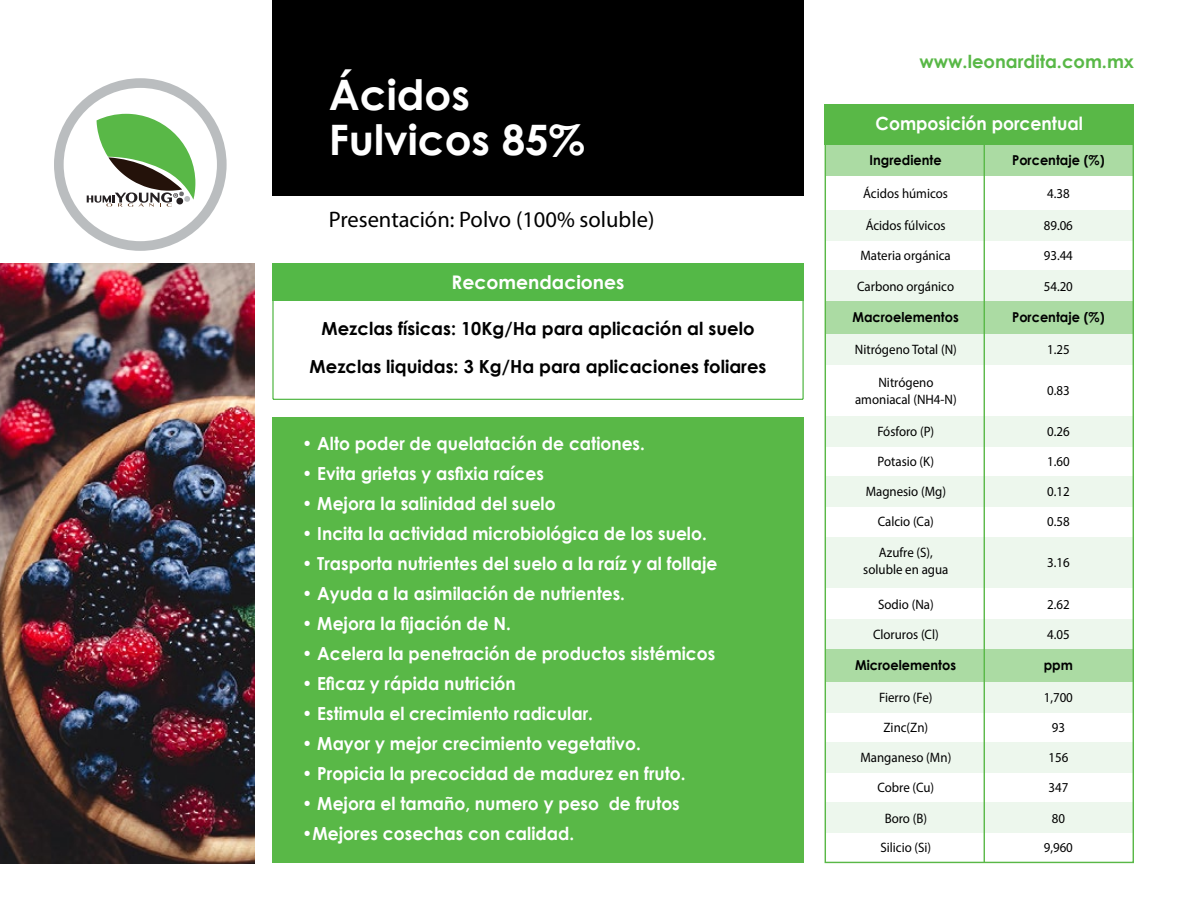
<style>
.page{position:relative;width:1188px;height:918px;background:#fff}
.page>*{position:absolute;margin:0;border:0;box-sizing:border-box;transform-origin:0 0}
.t1{font:700 42px/45px "Century Gothic";color:#fff}
.t2{font:22.5px "Myriad Pro";color:#000}
.t3{font:700 18.75px "Century Gothic";color:#fff}
.t4{font:700 18.15px "Century Gothic";color:#fff;scale:.95 1}
.t5{font:700 18px "Century Gothic";color:#fff;scale:.95 1}
.t6{font:700 18px/37.7px "Century Gothic";color:#000;text-align:center}
.t7{font:700 18px "Century Gothic";color:#59b847}
.t8{font:13.65px/16.8px "Myriad Pro";color:#000;text-align:center;scale:.95 1}
.t9{font:700 13.65px "Century Gothic";color:#000;scale:.95 1}
</style>
<div class="page">
<div style="left:54px;top:78px;width:173px;height:173px;background:#babdbf;border-radius:50%"></div>
<div style="left:64px;top:88px;width:153px;height:153px;background:#fff;border-radius:50%"></div>
<svg style="left:87px;top:114px;width:108px;height:93px"></svg>
<div style="left:272px;top:263px;width:532px;height:38px;background:#54b847"></div>
<hr style="left:273px;top:399px;width:530px;height:1px;background:#54b847">
<hr style="left:272px;top:297px;width:2px;height:102px;background:#54b847">
<hr style="left:802px;top:297px;width:2px;height:102px;background:#54b847">
<img style="left:0;top:263px;width:254px;height:600px">
<div style="left:825px;top:210px;width:308px;height:30px;background:#edf7ed"></div>
<div style="left:826px;top:334px;width:308px;height:30px;background:#edf7ed"></div>
<div style="left:825px;top:271px;width:308px;height:30px;background:#edf7ed"></div>
<div style="left:826px;top:416px;width:308px;height:31px;background:#edf7ed"></div>
<div style="left:826px;top:682px;width:308px;height:31px;background:#edf7ed"></div>
<div style="left:826px;top:803px;width:308px;height:30px;background:#edf7ed"></div>
<div style="left:826px;top:537px;width:308px;height:50px;background:#edf7ed"></div>
<div style="left:826px;top:619px;width:308px;height:30px;background:#edf7ed"></div>
<div style="left:826px;top:476px;width:308px;height:31px;background:#edf7ed"></div>
<div style="left:826px;top:742px;width:308px;height:31px;background:#edf7ed"></div>
<div style="left:826px;top:143px;width:307px;height:33px;background:#abdba3"></div>
<div style="left:826px;top:301px;width:308px;height:33px;background:#abdba3"></div>
<div style="left:826px;top:649px;width:308px;height:33px;background:#abdba3"></div>
<div style="left:825px;top:104px;width:309px;height:40px;background:#59b847"></div>
<hr style="left:984px;top:141px;width:1px;height:721px;background:#59b847">
<div style="left:272px;top:418px;width:532px;height:445px;background:#59b847"></div>
<div style="left:272px;top:0;width:532px;height:196px;background:#000"></div>
<h1 class="t1" style="left:329px;top:71px;width:258px">Ácidos<br>Fulvicos 85%</h1>
<p class="t2" style="left:329px;top:205px;width:327px">Presentación: Polvo (100% soluble)</p>
<p class="t3" style="left:452px;top:268px;width:174px">Recomendaciones</p>
<p class="t6" style="left:310px;top:309px;width:458px">Mezclas físicas: 10Kg/Ha para aplicación al suelo<br>Mezclas liquidas: 3 Kg/Ha para aplicaciones foliares</p>
<p class="t5" style="left:302px;top:430px;width:362px">• Alto poder de quelatación de cationes.</p>
<p class="t5" style="left:302px;top:460px;width:256px">• Evita grietas y asfixia raíces</p>
<p class="t5" style="left:302px;top:490px;width:268px">• Mejora la salinidad del suelo</p>
<p class="t5" style="left:302px;top:520px;width:427px">• Incita la actividad microbiológica de los suelo.</p>
<p class="t5" style="left:302px;top:550px;width:439px">• Trasporta nutrientes del suelo a la raíz y al follaje</p>
<p class="t5" style="left:302px;top:580px;width:341px">• Ayuda a la asimilación de nutrientes.</p>
<p class="t5" style="left:302px;top:610px;width:221px">• Mejora la fijación de N.</p>
<p class="t5" style="left:302px;top:640px;width:436px">• Acelera la penetración de productos sistémicos</p>
<p class="t5" style="left:302px;top:670px;width:226px">• Eficaz y rápida nutrición</p>
<p class="t5" style="left:302px;top:700px;width:308px">• Estimula el crecimiento radicular.</p>
<p class="t5" style="left:302px;top:730px;width:358px">• Mayor y mejor crecimiento vegetativo.</p>
<p class="t5" style="left:302px;top:760px;width:405px">• Propicia la precocidad de madurez en fruto.</p>
<p class="t5" style="left:302px;top:790px;width:399px">• Mejora el tamaño, numero y peso de frutos</p>
<p class="t5" style="left:302px;top:820px;width:288px">•Mejores cosechas con calidad.</p>
<p class="t7" style="left:919px;top:48px;width:216px">www.leonardita.com.mx</p>
<p class="t4" style="left:876px;top:110px;width:220px">Composición porcentual</p>
<p class="t9" style="left:870px;top:149px;width:77px">Ingrediente</p>
<p class="t9" style="left:1012px;top:149px;width:99px">Porcentaje (%)</p>
<p class="t8" style="left:863px;top:185px;width:91px">Ácidos húmicos</p>
<p class="t8" style="left:866px;top:217px;width:86px">Ácidos fúlvicos</p>
<p class="t8" style="left:1047px;top:185px;width:25px">4.38</p>
<p class="t8" style="left:1044px;top:217px;width:32px">89.06</p>
<p class="t8" style="left:860px;top:247px;width:97px">Materia orgánica</p>
<p class="t8" style="left:1044px;top:247px;width:32px">93.44</p>
<p class="t8" style="left:857px;top:277px;width:104px">Carbono orgánico</p>
<p class="t8" style="left:1044px;top:277px;width:32px">54.20</p>
<p class="t9" style="left:852px;top:307px;width:114px">Macroelementos</p>
<p class="t9" style="left:1012px;top:307px;width:99px">Porcentaje (%)</p>
<p class="t8" style="left:855px;top:341px;width:109px">Nitrógeno Total (N)</p>
<p class="t8" style="left:1047px;top:341px;width:25px">1.25</p>
<p class="t8" style="left:855px;top:374px;width:108px">Nitrógeno amoniacal (NH4-N)</p>
<p class="t8" style="left:1047px;top:382px;width:25px">0.83</p>
<p class="t8" style="left:877px;top:423px;width:61px">Fósforo (P)</p>
<p class="t8" style="left:1047px;top:423px;width:25px">0.26</p>
<p class="t8" style="left:878px;top:452px;width:61px">Potasio (K)</p>
<p class="t8" style="left:1047px;top:452px;width:25px">1.60</p>
<p class="t8" style="left:866px;top:483px;width:86px">Magnesio (Mg)</p>
<p class="t8" style="left:1047px;top:483px;width:25px">0.12</p>
<p class="t8" style="left:878px;top:513px;width:61px">Calcio (Ca)</p>
<p class="t8" style="left:1047px;top:513px;width:25px">0.58</p>
<p class="t8" style="left:863px;top:544px;width:91px">Azufre (S), soluble en agua</p>
<p class="t8" style="left:1047px;top:554px;width:25px">3.16</p>
<p class="t8" style="left:878px;top:596px;width:60px">Sodio (Na)</p>
<p class="t8" style="left:1047px;top:596px;width:25px">2.62</p>
<p class="t8" style="left:873px;top:626px;width:71px">Cloruros (Cl)</p>
<p class="t8" style="left:1047px;top:626px;width:25px">4.05</p>
<p class="t9" style="left:855px;top:655px;width:108px">Microelementos</p>
<p class="t9" style="left:1044px;top:655px;width:32px">ppm</p>
<p class="t8" style="left:879px;top:689px;width:58px">Fierro (Fe)</p>
<p class="t8" style="left:1044px;top:689px;width:32px">1,700</p>
<p class="t8" style="left:884px;top:718px;width:49px">Zinc(Zn)</p>
<p class="t8" style="left:1052px;top:718px;width:15px">93</p>
<p class="t8" style="left:860px;top:749px;width:97px">Manganeso (Mn)</p>
<p class="t8" style="left:1048px;top:749px;width:22px">156</p>
<p class="t8" style="left:878px;top:779px;width:61px">Cobre (Cu)</p>
<p class="t8" style="left:1048px;top:779px;width:22px">347</p>
<p class="t8" style="left:885px;top:809px;width:46px">Boro (B)</p>
<p class="t8" style="left:1052px;top:809px;width:15px">80</p>
<p class="t8" style="left:881px;top:839px;width:55px">Silicio (Si)</p>
<p class="t8" style="left:1044px;top:839px;width:32px">9,960</p>
</div>
